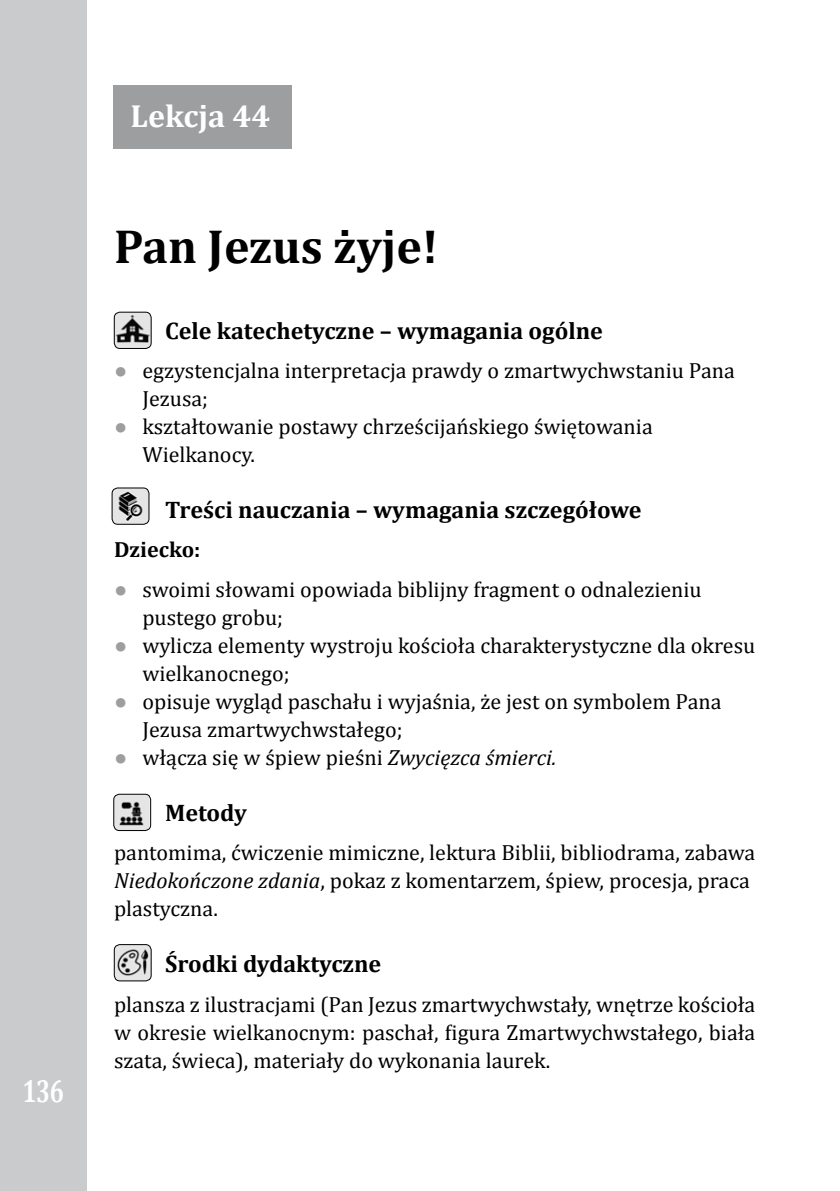
<style>
.page{position:relative;width:840px;height:1191px;background:#fff}
.page>*{position:absolute;margin:0;border:0;box-sizing:border-box;transform-origin:0 0}
.t1{font:700 48px "Cambria";color:#000}
.t2{font:700 32px "Cambria";color:#fff}
.t3{font:700 32px "Cambria";color:#fff;scale:.75 1}
.t4{font:700 24px "Cambria";color:#000}
.t5{font:22px/28px "Cambria";color:#000}
.t6{font:700 22px "Cambria";color:#000}
.s1{font-family:"Arial";color:#9c9e9f}
.s2{font-style:italic}
</style>
<div class="page">
<div style="left:0;top:0;width:86px;height:1191px;background:#c9cbcc"></div>
<div style="left:113px;top:85px;width:179px;height:64px;background:#9c9e9f"></div>
<img style="left:114px;top:312px;width:37px;height:36px">
<div style="left:114px;top:312px;width:37px;height:37px;border:1px solid #000;border-radius:6px"></div>
<img style="left:112px;top:488px;width:37px;height:36px">
<div style="left:112px;top:488px;width:37px;height:36px;border:1px solid #000;border-radius:6px"></div>
<img style="left:114px;top:794px;width:36px;height:36px">
<div style="left:113px;top:794px;width:38px;height:36px;border:1px solid #000;border-radius:6px"></div>
<img style="left:114px;top:944px;width:37px;height:37px">
<div style="left:114px;top:944px;width:37px;height:37px;border:1px solid #000;border-radius:6px"></div>
<h2 class="t3" style="left:22px;top:1068px;width:57px">136</h2>
<h2 class="t2" style="left:130px;top:93px;width:141px">Lekcja 44</h2>
<h1 class="t1" style="left:114px;top:212px;width:325px">Pan Jezus żyje!</h1>
<p class="t4" style="left:165px;top:313px;width:439px">Cele katechetyczne – wymagania ogólne</p>
<p class="t5" style="left:142px;top:356px;width:593px;text-indent:-28px"><span class="s1">●</span> egzystencjalna interpretacja prawdy o zmartwychwstaniu Pana<br>Jezusa;</p>
<p class="t5" style="left:142px;top:412px;width:511px;text-indent:-28px"><span class="s1">●</span> kształtowanie postawy chrześcijańskiego świętowania<br>Wielkanocy.</p>
<p class="t4" style="left:165px;top:493px;width:477px">Treści nauczania – wymagania szczegółowe</p>
<p class="t6" style="left:114px;top:534px;width:88px">Dziecko:</p>
<p class="t5" style="left:142px;top:575px;width:560px;text-indent:-28px"><span class="s1">●</span> swoimi słowami opowiada biblijny fragment o odnalezieniu pustego grobu;</p>
<p class="t5" style="left:142px;top:631px;width:614px;text-indent:-28px"><span class="s1">●</span> wylicza elementy wystroju kościoła charakterystyczne dla okresu wielkanocnego;</p>
<p class="t5" style="left:142px;top:687px;width:580px;text-indent:-28px"><span class="s1">●</span> opisuje wygląd paschału i wyjaśnia, że jest on symbolem Pana<br>Jezusa zmartwychwstałego;</p>
<p class="t5" style="left:114px;top:743px;width:444px"><span class="s1">●</span> włącza się w śpiew pieśni <span class="s2">Zwycięzca śmierci.</span></p>
<p class="t4" style="left:165px;top:795px;width:83px">Metody</p>
<p class="t5" style="left:114px;top:838px;width:642px">pantomima, ćwiczenie mimiczne, lektura Biblii, bibliodrama, zabawa<br><span class="s2">Niedokończone zdania</span>, pokaz z komentarzem, śpiew, procesja, praca plastyczna.</p>
<p class="t4" style="left:165px;top:947px;width:218px">Środki dydaktyczne</p>
<p class="t5" style="left:114px;top:990px;width:642px;text-align:justify">plansza z ilustracjami (Pan Jezus zmartwychwstały, wnętrze kościoła w okresie wielkanocnym: paschał, figura Zmartwychwstałego, biała szata, świeca), materiały do wykonania laurek.</p>
</div>
